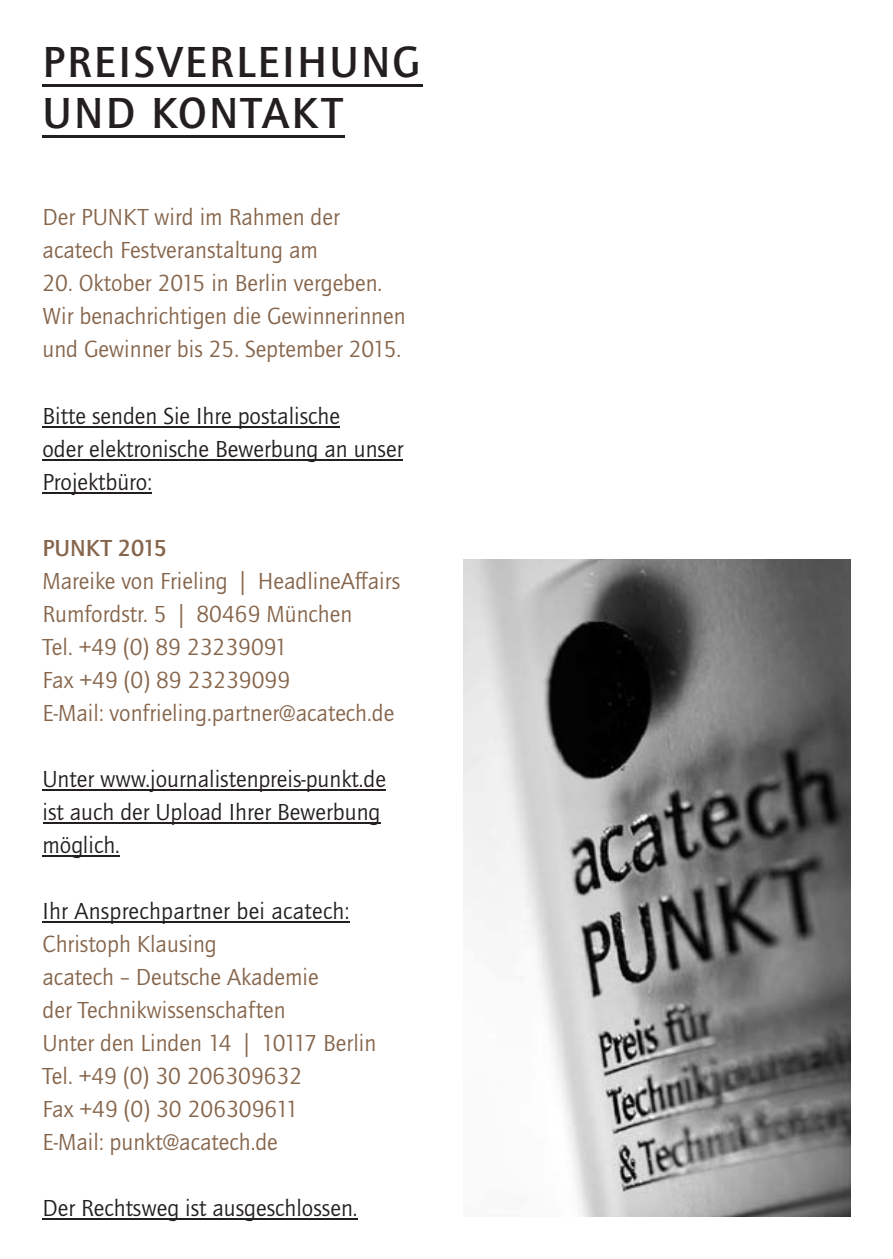
<style>
.page{position:relative;width:893px;height:1259px;background:#fff}
.page>*{position:absolute;margin:0;border:0;box-sizing:border-box;transform-origin:0 0}
.t1{font:500 45px/51px "Quay Sans ITC Std";letter-spacing:.05em;color:#231f20}
.t2{font:24px/33px "Quay Sans ITC Std";color:#86654b}
.t3{font:24px/33px "Quay Sans ITC Std";color:#231f20}
.t4{font:500 24px "Quay Sans ITC Std";color:#86654b}
</style>
<div class="page">
<img style="left:463px;top:559px;width:387px;height:657px">
<hr style="left:43px;top:426px;width:297px;height:2px;background:#231f20">
<hr style="left:43px;top:459px;width:360px;height:2px;background:#231f20">
<hr style="left:43px;top:492px;width:109px;height:2px;background:#231f20">
<hr style="left:43px;top:789px;width:343px;height:2px;background:#231f20">
<hr style="left:43px;top:822px;width:337px;height:2px;background:#231f20">
<hr style="left:43px;top:855px;width:77px;height:2px;background:#231f20">
<hr style="left:43px;top:921px;width:307px;height:2px;background:#231f20">
<hr style="left:43px;top:1218px;width:315px;height:2px;background:#231f20">
<hr style="left:43px;top:84px;width:380px;height:2px;background:#231f20">
<hr style="left:43px;top:135px;width:302px;height:2px;background:#231f20">
<h1 class="t1" style="left:43px;top:37px;width:379px">PREISVERLEIHUNG<br>UND KONTAKT</h1>
<p class="t2" style="left:43px;top:201px;width:299px">Der PUNKT wird im Rahmen der acatech Festveranstaltung am</p>
<p class="t2" style="left:43px;top:267px;width:365px">20. Oktober 2015 in Berlin vergeben.<br>Wir benachrichtigen die Gewinnerinnen und Gewinner bis 25. September 2015.</p>
<p class="t3" style="left:43px;top:399px;width:362px">Bitte senden Sie Ihre postalische<br>oder elektronische Bewerbung an unser<br>Projektbüro:</p>
<p class="t4" style="left:43px;top:534px;width:126px">PUNKT 2015</p>
<p class="t2" style="left:43px;top:564px;width:359px">Mareike von Frieling | HeadlineAffairs<br>Rumfordstr. 5 | 80469 München<br>Tel. +49 (0) 89 23239091<br>Fax +49 (0) 89 23239099<br>E-Mail: vonfrieling.partner@acatech.de</p>
<p class="t3" style="left:43px;top:762px;width:345px">Unter www.journalistenpreis-punkt.de ist auch der Upload Ihrer Bewerbung möglich.</p>
<p class="t3" style="left:43px;top:894px;width:308px">Ihr Ansprechpartner bei acatech:</p>
<p class="t2" style="left:43px;top:927px;width:335px">Christoph Klausing<br>acatech – Deutsche Akademie<br>der Technikwissenschaften<br>Unter den Linden 14 | 10117 Berlin<br>Tel. +49 (0) 30 206309632<br>Fax +49 (0) 30 206309611<br>E-Mail: punkt@acatech.de</p>
<p class="t3" style="left:43px;top:1191px;width:317px">Der Rechtsweg ist ausgeschlossen.</p>
</div>
